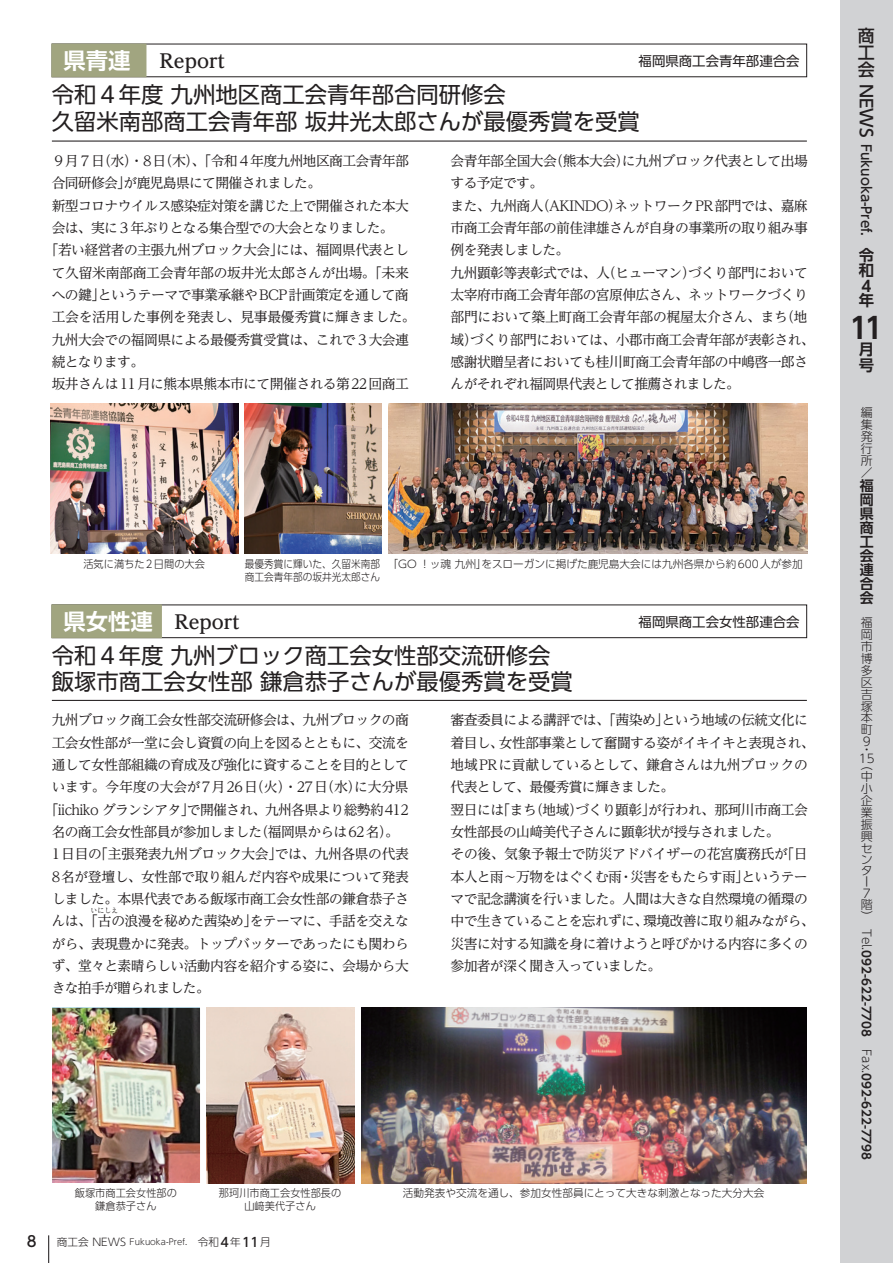
<style>
.page{position:relative;width:893px;height:1263px;background:#fff}
.page>*{position:absolute;margin:0;border:0;box-sizing:border-box;transform-origin:0 0}
.t1{font:700 28.95px "UD Shin Go Pro De";color:#231f20}
.t2{font:22.35px/26.5px "UD Shin Go Pro";color:#231f20}
.t3{font:700 22.35px "UD Shin Go Pro De";color:#fff}
.t4{font:700 19.2px "UD Reimin Pro";color:#231f20}
.t5{font:500 16.95px/17px "UD Shin Go Pro";color:#231f20;text-align:justify}
.t6{font:700 15.3px/15px "UD Shin Go Pro De";color:#231f20}
.t7{font:500 14.85px "UD Shin Go Pro";color:#231f20}
.t8{font:700 13.95px/14px "UD Shin Go Pro De";color:#231f20;text-align:justify}
.t9{font:13.8px/22.4px "UD Reimin Pro";letter-spacing:-.045em;color:#231f20}
.t10{font:13.8px "UD Reimin Pro";letter-spacing:-.025em;color:#231f20}
.t11{font:500 13.5px "UD Shin Go Pro";color:#231f20}
.t12{font:13.35px "UD Shin Go Pro";color:#231f20}
.t13{font:300 12px/11.7px "UD Shin Go Pro";color:#231f20;text-align:justify}
.t14{font:700 12px "UD Shin Go Pro De";color:#231f20}
.t15{font:300 10.65px "UD Shin Go Pro";color:#231f20}
.t16{font:300 10.65px/13.8px "UD Shin Go Pro";color:#231f20;text-align:center;scale:.96 1}
.t17{font:300 10.65px/13.8px "UD Shin Go Pro";color:#231f20;scale:.91 1}
.t18{font:300 8.55px "UD Shin Go Pro";color:#231f20}
.t19{font:6.9px "UD Reimin Pro";color:#231f20}
.s1{font-size:10.65px}
.s2{font-weight:500;font-size:12.75px}
.s3{font-size:16.95px}
.s4{font-family:"UD Shin Go Pro";font-weight:300}
</style>
<div class="page">
<div style="left:840px;top:0;width:53px;height:1263px;background:#d1d2d4"></div>
<svg style="left:48px;top:1235px;width:1px;height:28px"></svg>
<div style="left:52px;top:605px;width:755px;height:33px;border:1px solid #231f20"></div>
<div style="left:52px;top:44px;width:94px;height:33px;background:#a1a580"></div>
<div style="left:52px;top:605px;width:110px;height:33px;background:#a1a580"></div>
<hr style="left:52px;top:141px;width:755px;height:1px;background:#231f20">
<hr style="left:52px;top:700px;width:755px;height:1px;background:#231f20">
<img style="left:388px;top:403px;width:420px;height:151px">
<img style="left:361px;top:1008px;width:446px;height:175px">
<img style="left:51px;top:403px;width:187px;height:151px">
<img style="left:52px;top:1008px;width:148px;height:175px">
<img style="left:206px;top:1008px;width:148px;height:175px">
<img style="left:244px;top:403px;width:137px;height:151px">
<h2 class="t3" style="left:64px;top:42px;width:68px">県青連</h2>
<h3 class="t4" style="left:160px;top:45px;width:67px">Report</h3>
<p class="t12" style="left:639px;top:50px;width:163px">福岡県商工会青年部連合会</p>
<h2 class="t2" style="left:52px;top:81px;width:589px">令和４年度 九州地区商工会青年部合同研修会<br>久留米南部商工会青年部 坂井光太郎さんが最優秀賞を受賞</h2>
<p class="t9" style="left:52px;top:149px;width:359px">９月７日（水）・8日（木）、「令和４年度九州地区商工会青年部</p>
<p class="t9" style="left:52px;top:172px;width:271px">合同研修会」が鹿児島県にて開催されました。</p>
<p class="t9" style="left:52px;top:194px;width:359px">新型コロナウイルス感染症対策を講じた上で開催された本大</p>
<p class="t9" style="left:52px;top:216px;width:344px">会は、実に３年ぶりとなる集合型での大会となりました。</p>
<p class="t9" style="left:45px;top:238px;width:366px">「若い経営者の主張九州ブロック大会」には、福岡県代表とし</p>
<p class="t10" style="left:52px;top:261px;width:359px">て久留米南部商工会青年部の坂井光太郎さんが出場。「未来</p>
<p class="t9" style="left:52px;top:283px;width:359px">への鍵」というテーマで事業承継やBCP計画策定を通して商</p>
<p class="t10" style="left:52px;top:306px;width:366px">工会を活用した事例を発表し、見事最優秀賞に輝きました。</p>
<p class="t9" style="left:52px;top:328px;width:359px">九州大会での福岡県による最優秀賞受賞は、これで３大会連</p>
<p class="t9" style="left:52px;top:350px;width:94px">続となります。</p>
<p class="t9" style="left:52px;top:372px;width:359px">坂井さんは11月に熊本県熊本市にて開催される第22回商工</p>
<p class="t9" style="left:451px;top:149px;width:366px">会青年部全国大会（熊本大会）に九州ブロック代表として出場する予定です。<br>また、九州商人（AKINDO）ネットワークPR部門では、嘉麻市商工会青年部の前佳津雄さんが自身の事業所の取り組み事例を発表しました。<br>九州顕彰等表彰式では、人（ヒューマン）づくり部門において太宰府市商工会青年部の宮原伸広さん、ネットワークづくり部門において築上町商工会青年部の梶屋太介さん、まち（地域）づくり部門においては、小郡市商工会青年部が表彰され、感謝状贈呈者においても桂川町商工会青年部の中嶋啓一郎さんがそれぞれ福岡県代表として推薦されました。</p>
<p class="t16" style="left:83px;top:556px;width:128px">活気に満ちた2日間の大会</p>
<p class="t17" style="left:245px;top:556px;width:150px">最優秀賞に輝いた、久留米南部商工会青年部の坂井光太郎さん</p>
<p class="t15" style="left:388px;top:555px;width:417px">「GO ！ッ魂 九州」をスローガンに掲げた鹿児島大会には九州各県から約600人が参加</p>
<h2 class="t3" style="left:64px;top:603px;width:91px">県女性連</h2>
<h3 class="t4" style="left:174px;top:606px;width:67px">Report</h3>
<h2 class="t2" style="left:52px;top:641px;width:522px">令和４年度 九州ブロック商工会女性部交流研修会飯塚市商工会女性部 鎌倉恭子さんが最優秀賞を受賞</h2>
<p class="t12" style="left:639px;top:611px;width:163px">福岡県商工会女性部連合会</p>
<p class="t9" style="left:45px;top:708px;width:366px;text-align:center">九州ブロック商工会女性部交流研修会は、九州ブロックの商工会女性部が一堂に会し資質の向上を図るとともに、交流を通して女性部組織の育成及び強化に資することを目的としています。今年度の大会が7月26日（火）・27日（水）に大分県「iichiko グランシアタ」で開催され、九州各県より総勢約412名の商工会女性部員が参加しました（福岡県からは62名）。<br>1日目の「主張発表九州ブロック大会」では、九州各県の代表8名が登壇し、女性部で取り組んだ内容や成果について発表しました。本県代表である飯塚市商工会女性部の鎌倉恭子さんは、「古の浪漫を秘めた茜染め」をテーマに、手話を交えな</p>
<p class="t19" style="left:91px;top:905px;width:29px">いにしえ</p>
<p class="t9" style="left:52px;top:932px;width:359px;text-align:justify">がら、表現豊かに発表。トップバッターであったにも関わらず、堂々と素晴らしい活動内容を紹介する姿に、会場から大きな拍手が贈られました。</p>
<p class="t9" style="left:451px;top:708px;width:366px">審査委員による講評では、「茜染め」という地域の伝統文化に着目し、女性部事業として奮闘する姿がイキイキと表現され、地域PRに貢献しているとして、鎌倉さんは九州ブロックの代表として、最優秀賞に輝きました。<br>翌日には「まち（地域）づくり顕彰」が行われ、那珂川市商工会女性部長の山﨑美代子さんに顕彰状が授与されました。<br>その後、気象予報士で防災アドバイザーの花宮廣務氏が「日本人と雨～万物をはぐくむ雨・災害をもたらす雨」というテーマで記念講演を行いました。人間は大きな自然環境の循環の中で生きていることを忘れずに、環境改善に取り組みながら、災害に対する知識を身に着けようと呼びかける内容に多くの参加者が深く聞き入っていました。</p>
<p class="t16" style="left:75px;top:1185px;width:108px">飯塚市商工会女性部の鎌倉恭子さん</p>
<p class="t16" style="left:219px;top:1185px;width:129px">那珂川市商工会女性部長の山﨑美代子さん</p>
<p class="t7" style="left:27px;top:1230px;width:11px">8</p>
<p class="t18" style="left:57px;top:1235px;width:215px"><span class="s1">商工会 NEWS</span> Fukuoka-Pref.<span class="s1">　令和</span><span class="s2">4</span><span class="s1">年</span><span class="s2">11</span><span class="s1">月</span></p>
<p class="t15" style="left:403px;top:1184px;width:363px">活動発表や交流を通し、参加女性部員にとって大きな刺激となった大分大会</p>
<p class="t5" style="left:858px;top:27px;width:18px">商工会</p>
<p class="t11" style="left:877px;top:84px;width:154px;rotate:90deg"><span class="s3">NEWS</span> Fukuoka-Pref.</p>
<p class="t6" style="left:859px;top:247px;width:17px">令和<br>４年</p>
<h1 class="t1" style="left:849px;top:304px;width:36px">11</h1>
<p class="t6" style="left:859px;top:342px;width:16px">月号</p>
<p class="t13" style="left:861px;top:406px;width:13px">編集発行所／</p>
<p class="t8" style="left:860px;top:478px;width:15px">福岡県商工会連合会</p>
<p class="t13" style="left:861px;top:616px;width:13px">福岡市博多区吉塚本町９</p>
<p class="t13" style="left:859px;top:745px;width:17px;line-height:9px">・<br>15</p>
<p class="t13" style="left:861px;top:758px;width:13px;text-align:left">（中小企業振興センター<br>７階）</p>
<p class="t14" style="left:876px;top:929px;width:233px;rotate:90deg"><span class="s4">Tel.</span>092-622-7708 <span class="s4">Fax.</span>092-622-7798</p>
</div>
